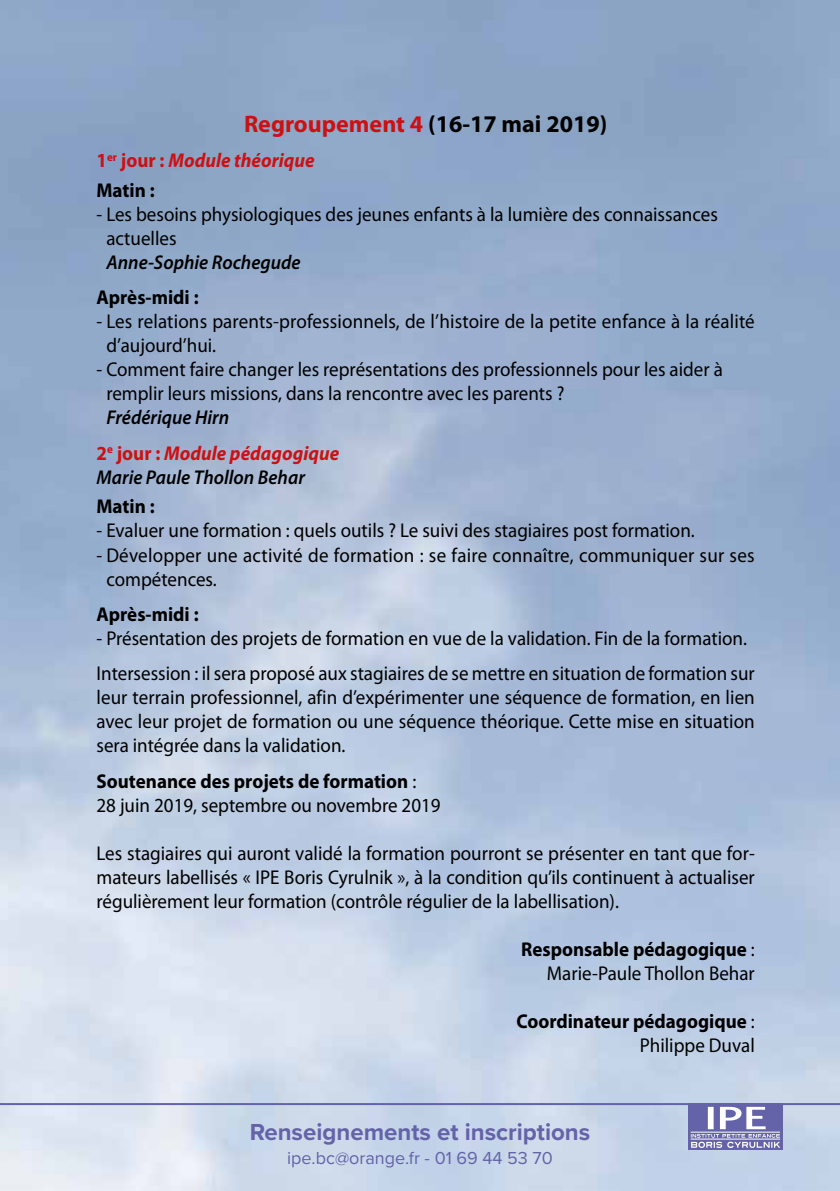
<style>
.page{position:relative;width:840px;height:1191px;background:#fff}
.page>*{position:absolute;margin:0;border:0;box-sizing:border-box;transform-origin:0 0}
.t1{font:700 24px "Proxima Nova";color:#6462a8}
.t2{font:700 24px "Myriad Pro";color:#000}
.t3{font:20px/24px "Myriad Pro";color:#000;scale:.95 1}
.t4{font:italic 700 20px/29.6px "Myriad Pro";color:#cd1013;scale:.95 1}
.t5{font:700 20px/24px "Myriad Pro";color:#000;text-align:right;scale:.95 1}
.t6{font:italic 600 20px "Myriad Pro";color:#000;scale:.95 1}
.t7{font:18px "Proxima Nova";color:#6462a8}
.s1{color:#cd1013}
.s2{font-style:normal}
.s3{font-style:normal;color:#000}
.s4{font-weight:600;color:#000}
.s5{font-weight:700}
.s6{font-weight:400}
</style>
<div class="page">
<img style="left:0;top:0;width:839px;height:1191px">
<hr style="left:0;top:1103px;width:839px;height:2px;background:#6462a8">
<div style="left:687px;top:1103px;width:95px;height:47px;background:#6462a8"></div>
<svg style="left:690px;top:1106px;width:89px;height:42px"></svg>
<hr style="left:690px;top:1131px;width:89px;height:1px;background:#fff">
<hr style="left:690px;top:1138px;width:89px;height:1px;background:#fff">
<p class="t2" style="left:244px;top:108px;width:364px"><span class="s1">Regroupement 4</span> (16-17 mai 2019)</p>
<p class="t4" style="left:96px;top:145px;width:231px"><span class="s2">1</span><sup>er</sup> <span class="s2">jour :</span> Module théorique<br><span class="s3">Matin :</span></p>
<p class="t3" style="left:106px;top:202px;width:644px;text-indent:-10px">- Les besoins physiologiques des jeunes enfants à la lumière des connaissances actuelles</p>
<p class="t6" style="left:106px;top:250px;width:206px">Anne-Sophie Rochegude</p>
<p class="t5" style="left:96px;top:285px;width:109px">Après-midi :</p>
<p class="t3" style="left:106px;top:309px;width:683px;text-indent:-10px">- Les relations parents-professionnels, de l’histoire de la petite enfance à la réalité d’aujourd’hui.</p>
<p class="t3" style="left:106px;top:357px;width:650px;text-indent:-10px">- Comment faire changer les représentations des professionnels pour les aider à remplir leurs missions, dans la rencontre avec les parents ?</p>
<p class="t4" style="left:96px;top:399px;width:257px;line-height:35.4px;text-indent:10px"><span class="s4">Frédérique Hirn<br></span><span class="s2">2</span><sup>e</sup> <span class="s2">jour :</span> Module pédagogique</p>
<p class="t6" style="left:96px;top:464px;width:221px">Marie Paule Thollon Behar</p>
<p class="t5" style="left:96px;top:494px;width:63px">Matin :</p>
<p class="t3" style="left:96px;top:518px;width:631px">- Evaluer une formation : quels outils ? Le suivi des stagiaires post formation.</p>
<p class="t3" style="left:106px;top:542px;width:683px;text-indent:-10px">- Développer une activité de formation : se faire connaître, communiquer sur ses compétences.</p>
<p class="t5" style="left:96px;top:601px;width:109px">Après-midi :</p>
<p class="t3" style="left:96px;top:620px;width:694px;line-height:35.4px">- Présentation des projets de formation en vue de la validation. Fin de la formation.<br>Intersession : il sera proposé aux stagiaires de se mettre en situation de formation sur</p>
<p class="t3" style="left:96px;top:685px;width:694px;text-align:justify">leur terrain professionnel, afin d’expérimenter une séquence de formation, en lien avec leur projet de formation ou une séquence théorique. Cette mise en situation sera intégrée dans la validation.</p>
<p class="t3" style="left:96px;top:768px;width:363px"><span class="s5">Soutenance des projets de formation</span> :<br>28 juin 2019, septembre ou novembre 2019</p>
<p class="t3" style="left:96px;top:840px;width:694px;text-align:justify">Les stagiaires qui auront validé la formation pourront se présenter en tant que for&shy;mateurs labellisés « IPE Boris Cyrulnik », à la condition qu’ils continuent à actualiser régulièrement leur formation (contrôle régulier de la labellisation).</p>
<p class="t3" style="left:521px;top:936px;width:247px;text-align:right"><span class="s5">Responsable pédagogique</span> :<br>Marie-Paule Thollon Behar</p>
<p class="t5" style="left:516px;top:1008px;width:252px">Coordinateur pédagogique <span class="s6">:<br>Philippe Duval</span></p>
<p class="t1" style="left:249px;top:1114px;width:342px">Renseignements et inscriptions</p>
<p class="t7" style="left:287px;top:1144px;width:267px">ipe.bc@orange.fr - 01 69 44 53 70</p>
</div>
